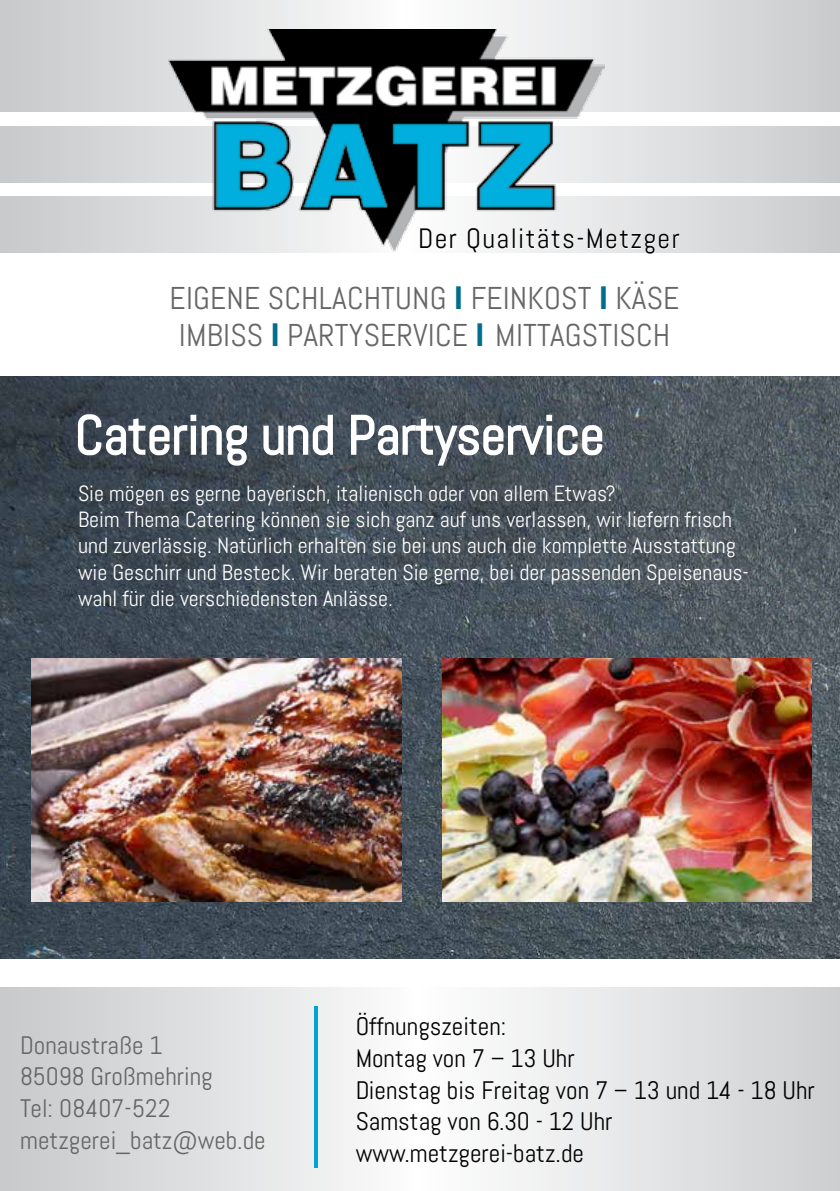
<style>
.page{position:relative;width:840px;height:1191px;background:#fff}
.page>*{position:absolute;margin:0;border:0;box-sizing:border-box;transform-origin:0 0}
.t1{font:54.2px "Abel";color:#fff}
.t2{font:31.6px/36.8px "Abel";letter-spacing:.005em;color:#666}
.t3{font:28px "Abel";letter-spacing:.05em;color:#000}
.t4{font:25.4px/31.6px "Abel";color:#000}
.t5{font:25.4px/31.6px "Abel";color:#666}
.t6{font:22px/26.4px "Abel";color:#fff}
.s1{font-family:"Arial";font-weight:700;color:#006d8b}
</style>
<div class="page">
<svg style="left:0;top:196px;width:839px;height:56px;background:#d3d5d6"></svg>
<svg style="left:0;top:126px;width:839px;height:56px;background:#d5d6d8"></svg>
<svg style="left:0;top:0;width:839px;height:112px;background:#dbdcdd"></svg>
<img style="left:168px;top:29px;width:436px;height:223px">
<svg style="left:419px;top:228px;width:38px;height:22px"></svg>
<svg style="left:466px;top:227px;width:42px;height:26px"></svg>
<svg style="left:519px;top:219px;width:160px;height:34px"></svg>
<svg style="left:0;top:987px;width:839px;height:204px"></svg>
<hr style="left:314px;top:1006px;width:4px;height:161px;background:#00a3d5">
<img style="left:0;top:376px;width:839px;height:582px">
<svg style="left:76px;top:413px;width:172px;height:54px;background:#697079"></svg>
<svg style="left:262px;top:414px;width:72px;height:43px"></svg>
<svg style="left:350px;top:413px;width:253px;height:62px;background:#6a727a"></svg>
<img style="left:31px;top:658px;width:370px;height:243px">
<img style="left:442px;top:658px;width:368px;height:243px">
<p class="t3" style="left:418px;top:221px;width:263px">Der Qualitäts-Metzger</p>
<h2 class="t2" style="left:169px;top:280px;width:511px">EIGENE SCHLACHTUNG <span class="s1">I</span> FEINKOST <span class="s1">I</span> KÄSE<br>IMBISS <span class="s1">I</span> PARTYSERVICE <span class="s1">I</span> MITTAGSTISCH</h2>
<h1 class="t1" style="left:75px;top:401px;width:530px">Catering und Partyservice</h1>
<p class="t6" style="left:78px;top:480px;width:672px">Sie mögen es gerne bayerisch, italienisch oder von allem Etwas?<br>Beim Thema Catering können sie sich ganz auf uns verlassen, wir liefern frisch und zuverlässig. Natürlich erhalten sie bei uns auch die komplette Ausstattung wie Geschirr und Besteck. Wir beraten Sie gerne, bei der passenden Speisenaus&shy;wahl für die verschiedensten Anlässe.</p>
<p class="t5" style="left:20px;top:1029px;width:247px">Donaustraße 1<br>85098 Großmehring<br>Tel: 08407-522 metzgerei_batz@web.de</p>
<p class="t4" style="left:355px;top:1010px;width:460px">Öffnungszeiten:<br>Montag von 7 – 13 Uhr<br>Dienstag bis Freitag von 7 – 13 und 14 - 18 Uhr<br>Samstag von 6.30 - 12 Uhr</p>
<p class="t4" style="left:355px;top:1137px;width:230px">www.metzgerei-batz.de</p>
</div>
